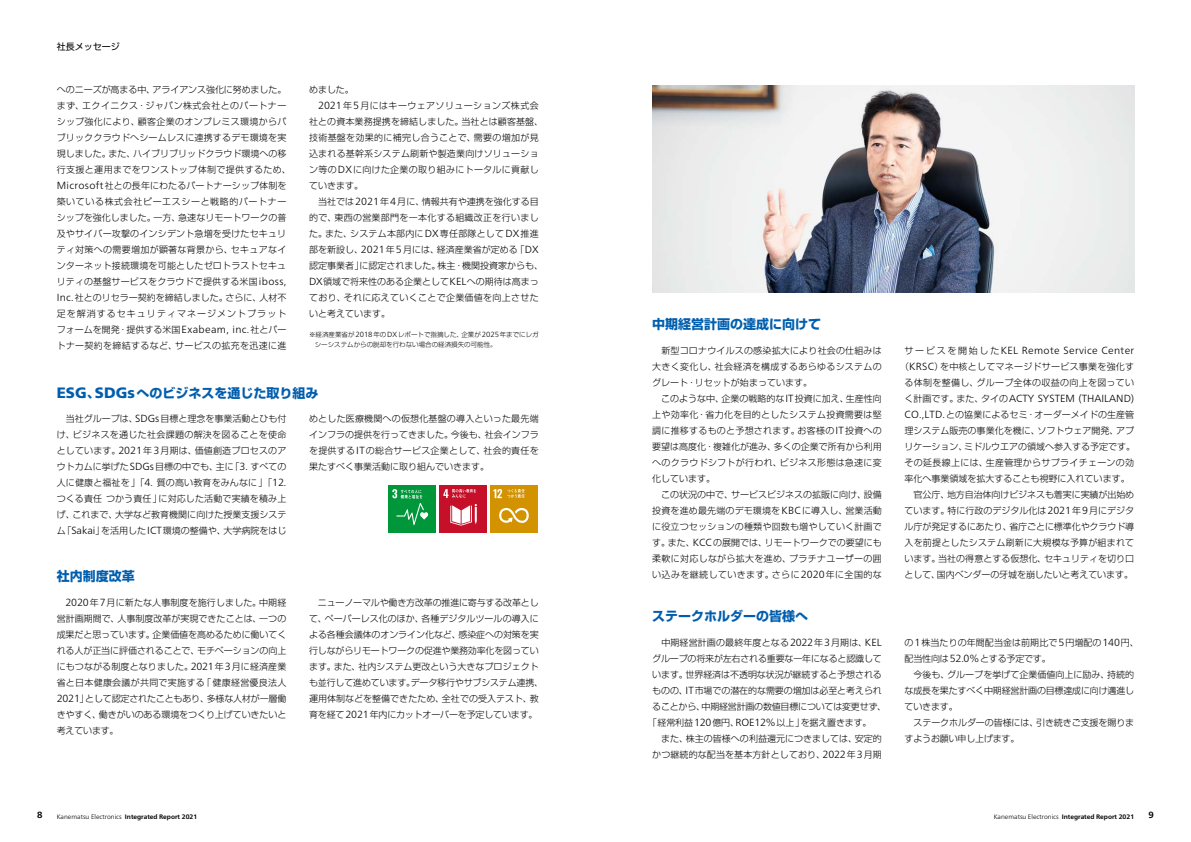
<style>
.page{position:relative;width:1191px;height:842px;background:#fff}
.page>*{position:absolute;margin:0;border:0;box-sizing:border-box;transform-origin:0 0}
.t1{font:700 13px "Shin Go Pr 6";color:#005eae}
.t2{font:300 10.3px "Frutiger Neue LT Pro";color:#000}
.t3{font:300 10.3px "Frutiger Neue LT Pro";letter-spacing:.035em;color:#000}
.t4{font:300 9px/16px "Shin Go Pr 6";color:#000;text-align:justify}
.t5{font:300 9px/16px "Shin Go Pr 6";letter-spacing:.02em;color:#000}
.t6{font:300 9px/16px "Shin Go Pr 6";letter-spacing:-.02em;color:#000}
.t7{font:300 9px/16px "Shin Go Pr 6";letter-spacing:.035em;color:#000;text-align:center}
.t8{font:300 9px "Shin Go Pr 6";letter-spacing:-.025em;color:#000}
.t9{font:300 9px "Shin Go Pr 6";letter-spacing:.045em;color:#000}
.t10{font:9px "Shin Go Pr 6";color:#000}
.t11{font:700 9px "Frutiger Neue LT Pro";color:#000}
.t12{font:300 6.5px "Frutiger Neue LT Pro";color:#000}
.t13{font:300 6.5px/10px "Shin Go Pr 6";color:#000}
.s1{font-family:"Frutiger Neue LT Pro";font-size:10.3px}
.s2{font-family:"Frutiger Neue LT Pro";font-size:7.5px}
.s3{font-family:"Frutiger";font-weight:900;font-size:15px}
.s4{font-family:"Shin Go Pr 6";font-size:9px}
.s5{font-weight:700}
</style>
<div class="page">
<img style="left:652px;top:85px;width:482px;height:207px">
<div style="left:389px;top:485px;width:47px;height:47px;background:#00973b"></div>
<svg style="left:392px;top:489px;width:36px;height:36px"></svg>
<div style="left:440px;top:485px;width:47px;height:47px;background:#c60f28"></div>
<svg style="left:450px;top:504px;width:27px;height:21px"></svg>
<svg style="left:443px;top:489px;width:33px;height:9px"></svg>
<div style="left:490px;top:485px;width:48px;height:47px;background:#d39200"></div>
<svg style="left:499px;top:508px;width:30px;height:15px"></svg>
<svg style="left:493px;top:489px;width:32px;height:9px"></svg>
<p class="t10" style="left:57px;top:40px;width:64px">社長メッセージ</p>
<p class="t5" style="left:57px;top:81px;width:236px">へのニーズが高まる中、アライアンス強化に努めました。まず、エクイニクス・ジャパン株式会社とのパートナーシップ強化により、顧客企業のオンプレミス環境からパブリッククラウドへシームレスに連携するデモ環境を実現しました。また、ハイブリブリッドクラウド環境への移行支援と運用までをワンストップ体制で提供するため、<br><span class="s1">Microsoft</span>社との長年にわたるパートナーシップ体制を築いている株式会社ピーエスシーと戦略的パートナーシップを強化しました。一方、急速なリモートワークの普及やサイバー攻撃のインシデント急増を受けたセキュリティ対策への需要増加が顕著な背景から、セキュアなインターネット接続環境を可能としたゼロトラストセキュリティの基盤サービスをクラウドで提供する米国<span class="s1">iboss,<br>Inc.</span>社とのリセラー契約を締結しました。さらに、人材不足を解消するセキュリティマネージメントプラットフォームを開発・提供する米国<span class="s1">Exabeam, inc.</span>社とパートナー契約を締結するなど、サービスの拡充を迅速に進</p>
<p class="t4" style="left:309px;top:81px;width:46px">めました。</p>
<p class="t9" style="left:318px;top:98px;width:222px"><span class="s1">2021</span>年<span class="s1">5</span>月にはキーウェアソリューションズ株式会</p>
<p class="t4" style="left:309px;top:113px;width:236px">社との資本業務提携を締結しました。当社とは顧客基盤、</p>
<p class="t7" style="left:309px;top:129px;width:231px">技術基盤を効果的に補完し合うことで、需要の増加が見</p>
<p class="t5" style="left:309px;top:145px;width:231px">込まれる基幹系システム刷新や製造業向けソリューショ</p>
<p class="t7" style="left:309px;top:161px;width:231px">ン等の<span class="s1">DX</span>に向けた企業の取り組みにトータルに貢献し</p>
<p class="t4" style="left:309px;top:177px;width:55px">ていきます。</p>
<p class="t4" style="left:309px;top:193px;width:231px">　当社では<span class="s1">2021</span>年<span class="s1">4</span>月に、情報共有や連携を強化する目</p>
<p class="t7" style="left:309px;top:209px;width:231px">的で、東西の営業部門を一本化する組織改正を行いまし</p>
<p class="t5" style="left:309px;top:225px;width:231px">た。また、システム本部内に<span class="s1">DX</span>専任部隊として<span class="s1">DX</span>推進</p>
<p class="t4" style="left:309px;top:241px;width:231px">部を新設し、<span class="s1">2021</span>年<span class="s1">5</span>月には、経済産業省が定める「<span class="s1">DX</span></p>
<p class="t4" style="left:309px;top:257px;width:236px">認定事業者」に認定されました。株主・機関投資家からも、</p>
<p class="t4" style="left:309px;top:273px;width:231px"><span class="s1">DX</span>領域で将来性のある企業として<span class="s1">KEL</span>への期待は高まっ</p>
<p class="t7" style="left:309px;top:289px;width:231px">ており、それに応えていくことで企業価値を向上させた</p>
<p class="t4" style="left:309px;top:305px;width:82px">いと考えています。</p>
<p class="t13" style="left:315px;top:329px;width:225px;text-indent:-6px">※経済産業省が<span class="s2">2018</span>年の<span class="s2">DX</span>レポートで指摘した、企業が<span class="s2">2025</span>年までにレガシーシステムからの脱却を行わない場合の経済損失の可能性。</p>
<h1 class="t1" style="left:57px;top:383px;width:263px"><span class="s3">ESG</span>、<span class="s3">SDGs</span>へのビジネスを通じた取り組み</h1>
<p class="t4" style="left:57px;top:410px;width:231px">　当社グループは、<span class="s1">SDGs</span>目標と理念を事業活動とひも付け、ビジネスを通じた社会課題の解決を図ることを使命としています。<span class="s1">2021</span>年<span class="s1">3</span>月期は、価値創造プロセスのアウトカムに挙げた<span class="s1">SDGs</span>目標の中でも、主に「<span class="s1">3.</span> すべての人に健康と福祉を」「<span class="s1">4.</span> 質の高い教育をみんなに」「<span class="s1">12.</span>つくる責任つかう責任」に対応した活動で実績を積み上げ、これまで、大学など教育機関に向けた授業支援システム「<span class="s1">Sakai</span>」を活用した<span class="s1">ICT</span>環境の整備や、大学病院をはじ</p>
<p class="t4" style="left:309px;top:410px;width:231px">めとした医療機関への仮想化基盤の導入といった最先端インフラの提供を行ってきました。今後も、社会インフラを提供する<span class="s1">IT</span>の総合サービス企業として、社会的責任を果たすべく事業活動に取り組んでいきます。</p>
<h1 class="t1" style="left:57px;top:566px;width:79px">社内制度改革</h1>
<p class="t4" style="left:57px;top:594px;width:231px;text-indent:9px"><span class="s1">2020</span>年<span class="s1">7</span>月に新たな人事制度を施行しました。中期経営計画期間で、人事制度改革が実現できたことは、一つの成果だと思っています。企業価値を高めるために働いてくれる人が正当に評価されることで、モチベーションの向上にもつながる制度となりました。<span class="s1">2021</span>年<span class="s1">3</span>月に経済産業省と日本健康会議が共同で実施する「健康経営優良法人<span class="s1">2021</span>」として認定されたこともあり、多様な人材が一層働きやすく、働きがいのある環境をつくり上げていきたいと考えています。</p>
<p class="t6" style="left:309px;top:594px;width:236px">　ニューノーマルや働き方改革の推進に寄与する改革として、ペーパーレス化のほか、各種デジタルツールの導入による各種会議体のオンライン化など、感染症への対策を実行しながらリモートワークの促進や業務効率化を図っています。また、社内システム更改という大きなプロジェクトも並行して進めています。データ移行やサブシステム連携、運用体制などを整備できたため、全社での受入テスト、教育を経て<span class="s1">2021</span>年内にカットオーバーを予定しています。</p>
<h1 class="t1" style="left:652px;top:314px;width:170px">中期経営計画の達成に向けて</h1>
<p class="t5" style="left:652px;top:342px;width:231px">　新型コロナウイルスの感染拡大により社会の仕組みは大きく変化し、社会経済を構成するあらゆるシステムのグレート・リセットが始まっています。<br>　このような中、企業の戦略的な<span class="s1">IT</span>投資に加え、生産性向上や効率化・省力化を目的としたシステム投資需要は堅調に推移するものと予想されます。お客様の<span class="s1">IT</span>投資への要望は高度化・複雑化が進み、多くの企業で所有から利用へのクラウドシフトが行われ、ビジネス形態は急速に変化しています。<br>　この状況の中で、サービスビジネスの拡販に向け、設備投資を進め最先端のデモ環境を<span class="s1">KBC</span>に導入し、営業活動に役立つセッションの種類や回数も増やしていく計画です。また、<span class="s1">KCC</span>の展開では、リモートワークでの要望にも柔軟に対応しながら拡大を進め、プラチナユーザーの囲い込みを継続していきます。さらに<span class="s1">2020</span>年に全国的な</p>
<p class="t3" style="left:904px;top:344px;width:231px"><span class="s4">サービスを開始した</span>KEL Remote Service Center</p>
<p class="t7" style="left:900px;top:358px;width:236px">（<span class="s1">KRSC</span>）を中核としてマネージドサービス事業を強化する体制を整備し、グループ全体の収益の向上を図ってい</p>
<p class="t2" style="left:904px;top:392px;width:231px"><span class="s4">く計画です。また、タイの</span>ACTY SYSTEM (THAILAND)</p>
<p class="t4" style="left:904px;top:406px;width:232px;text-align:left"><span class="s1">CO.,LTD.</span>との協業によるセミ・オーダーメイドの生産管理システム販売の事業化を機に、ソフトウェア開発、アプリケーション、ミドルウエアの領域へ参入する予定です。その延長線上には、生産管理からサプライチェーンの効率化へ事業領域を拡大することも視野に入れています。　官公庁、地方自治体向けビジネスも着実に実績が出始めています。特に行政のデジタル化は<span class="s1">2021</span>年<span class="s1">9</span>月にデジタル庁が発足するにあたり、省庁ごとに標準化やクラウド導入を前提としたシステム刷新に大規模な予算が組まれています。当社の得意とする仮想化、セキュリティを切り口として、国内ベンダーの牙城を崩したいと考えています。</p>
<h1 class="t1" style="left:652px;top:606px;width:157px">ステークホルダーの皆様へ</h1>
<p class="t4" style="left:652px;top:634px;width:231px">　中期経営計画の最終年度となる<span class="s1">2022</span>年<span class="s1">3</span>月期は、<span class="s1">KEL</span></p>
<p class="t6" style="left:652px;top:649px;width:231px">グループの将来が左右される重要な一年になると認識して</p>
<p class="t4" style="left:652px;top:666px;width:231px">います。世界経済は不透明な状況が継続すると予想される</p>
<p class="t4" style="left:652px;top:681px;width:231px">ものの、<span class="s1">IT</span>市場での潜在的な需要の増加は必至と考えられ</p>
<p class="t8" style="left:652px;top:699px;width:236px">ることから、中期経営計画の数値目標については変更せず、</p>
<p class="t6" style="left:647px;top:713px;width:225px">「経常利益<span class="s1">120</span>億円、<span class="s1">ROE12%</span>以上」を据え置きます。</p>
<p class="t4" style="left:652px;top:730px;width:231px">　また、株主の皆様への利益還元につきましては、安定的</p>
<p class="t4" style="left:652px;top:746px;width:231px">かつ継続的な配当を基本方針としており、<span class="s1">2022</span>年<span class="s1">3</span>月期</p>
<p class="t4" style="left:904px;top:633px;width:236px;text-align:left">の<span class="s1">1</span>株当たりの年間配当金は前期比で<span class="s1">5</span>円増配の<span class="s1">140</span>円、配当性向は<span class="s1">52.0%</span>とする予定です。<br>　今後も、グループを挙げて企業価値向上に励み、持続的な成長を果たすべく中期経営計画の目標達成に向け邁進していきます。<br>　ステークホルダーの皆様には、引き続きご支援を賜りますようお願い申し上げます。</p>
<p class="t11" style="left:37px;top:810px;width:7px">8</p>
<p class="t11" style="left:1148px;top:810px;width:7px">9</p>
<p class="t12" style="left:57px;top:813px;width:142px">Kanematsu Electronics <span class="s5">Integrated Report 2021</span></p>
<p class="t12" style="left:993px;top:813px;width:142px">Kanematsu Electronics <span class="s5">Integrated Report 2021</span></p>
</div>
